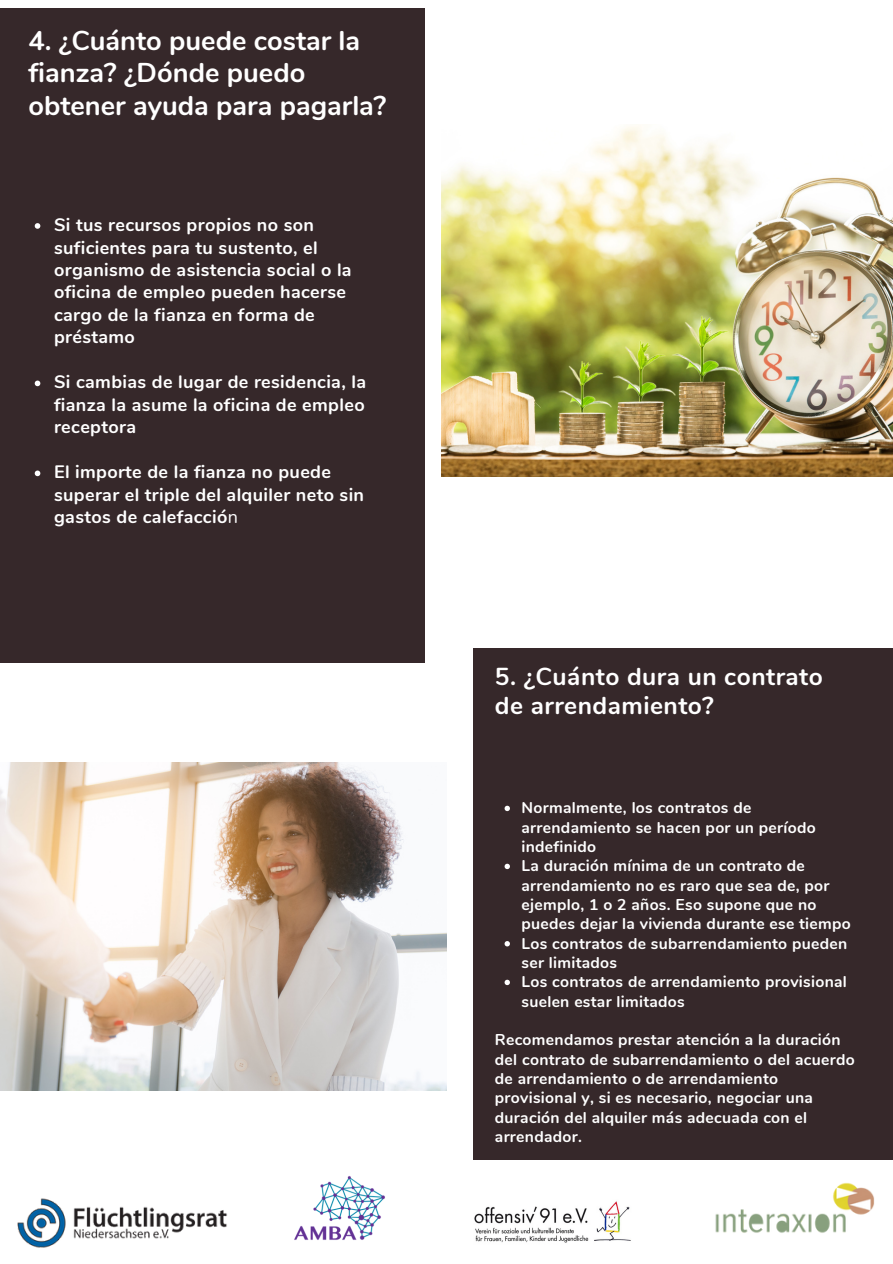
<style>
.page{position:relative;width:893px;height:1264px;background:#fff}
.page>*{position:absolute;margin:0;border:0;box-sizing:border-box;transform-origin:0 0}
.t1{font:700 27.15px/32.2px "Nunito";color:#fff}
.t2{font:700 24.45px/29.1px "Nunito";letter-spacing:.02em;color:#fff}
.t3{font:300 21px "Montserrat";letter-spacing:.02em;color:#fff}
.t4{font:700 18px/22.5px "Nunito";letter-spacing:.02em;color:#fff}
.t5{font:700 15.6px/19.4px "Nunito";letter-spacing:.02em;color:#fff}
.s1{font-weight:400}
</style>
<div class="page">
<div style="left:0;top:16px;width:424px;height:639px;background:#36282a"></div>
<div style="left:0;top:643px;width:424px;height:20px;background:#36282a"></div>
<div style="left:0;top:8px;width:424px;height:20px;background:#36282a"></div>
<div style="left:473px;top:594px;width:419px;height:559px;background:#36282a"></div>
<div style="left:473px;top:1142px;width:419px;height:17px;background:#36282a"></div>
<div style="left:473px;top:82px;width:419px;height:559px;background:#fff"></div>
<div style="left:473px;top:630px;width:419px;height:17px;background:#fff"></div>
<img style="left:441px;top:125px;width:451px;height:351px">
<img style="left:0;top:762px;width:446px;height:328px">
<svg style="left:504px;top:805px;width:6px;height:6px"></svg>
<svg style="left:504px;top:863px;width:6px;height:6px"></svg>
<svg style="left:504px;top:941px;width:6px;height:5px"></svg>
<svg style="left:504px;top:979px;width:6px;height:6px"></svg>
<svg style="left:35px;top:223px;width:5px;height:6px"></svg>
<svg style="left:35px;top:380px;width:5px;height:6px"></svg>
<svg style="left:35px;top:470px;width:5px;height:6px"></svg>
<img style="left:294px;top:1176px;width:91px;height:64px">
<img style="left:18px;top:1198px;width:209px;height:50px">
<img style="left:715px;top:1182px;width:159px;height:51px">
<img style="left:474px;top:1201px;width:157px;height:42px">
<h1 class="t1" style="left:28px;top:25px;width:359px">4. ¿Cuánto puede costar la fianza? ¿Dónde puedo obtener ayuda para pagarla?</h1>
<p class="t4" style="left:54px;top:214px;width:299px">Si tus recursos propios no son suficientes para tu sustento, el organismo de asistencia social o la oficina de empleo pueden hacerse cargo de la fianza en forma de préstamo</p>
<p class="t4" style="left:54px;top:371px;width:313px;text-align:justify">Si cambias de lugar de residencia, la fianza la asume la oficina de empleo receptora</p>
<p class="t4" style="left:54px;top:461px;width:311px">El importe de la fianza no puede superar el triple del alquiler neto sin gastos de calefacció<span class="s1">n</span></p>
<h2 class="t2" style="left:495px;top:662px;width:329px">5. ¿Cuánto dura un contrato de arrendamiento?</h2>
<p class="t5" style="left:521px;top:798px;width:331px">Normalmente, los contratos de arrendamiento se hacen por un período indefinido<br>La duración mínima de un contrato de arrendamiento no es raro que sea de, por ejemplo, 1 o 2 años. Eso supone que no puedes dejar la vivienda durante ese tiempo<br>Los contratos de subarrendamiento pueden ser limitados<br>Los contratos de arrendamiento provisional suelen estar limitados</p>
<p class="t5" style="left:495px;top:1030px;width:361px">Recomendamos prestar atención a la duración del contrato de subarrendamiento o del acuerdo de arrendamiento o de arrendamiento provisional y, si es necesario, negociar una duración del alquiler más adecuada con el arrendador.</p>
<h3 class="t3" style="left:489px;top:898px;width:298px">wfmqäopwmfowmfoqwmü</h3>
</div>
